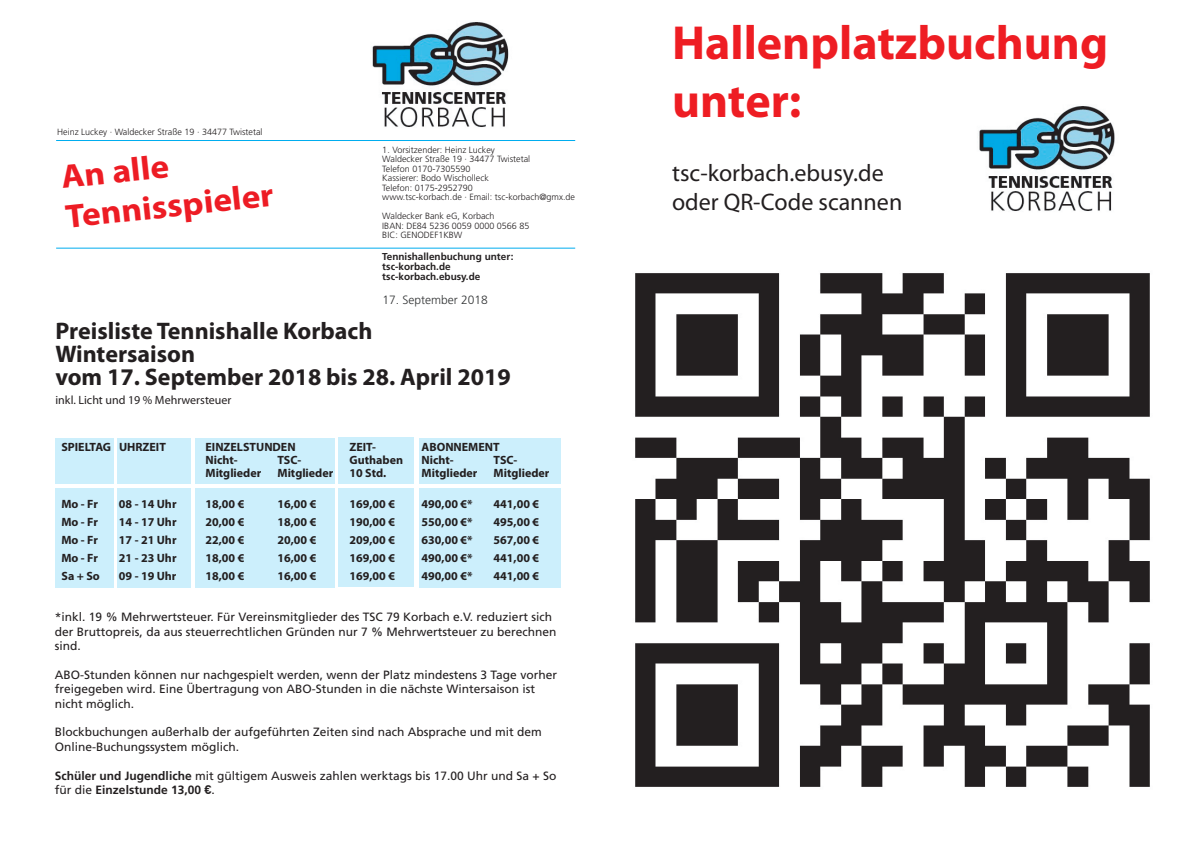
<style>
.page{position:relative;width:1191px;height:842px;background:#fff}
.page>*{position:absolute;margin:0;border:0;box-sizing:border-box;transform-origin:0 0}
.t1{font:700 48px/57.6px "Myriad Pro";color:#ee1d23}
.t2{font:700 33.3px/40px "Myriad Pro";color:#ed1c24;scale:1.06 1}
.t3{font:700 24px/23px "Myriad Pro";color:#231f20}
.t4{font:24px/28.8px "Myriad Pro";color:#231f20}
.t5{font:12px/14.4px "Frutiger";color:#231f20}
.t6{font:700 12px "Myriad Pro";color:#231f20}
.t7{font:12px "Myriad Pro";color:#231f20}
.t8{font:300 12px "Frutiger";color:#323435}
.t9{font:700 10px/10px "Frutiger";color:#231f20}
.t10{font:300 9px/9.5px "Frutiger";color:#231f20}
.s1{font-weight:700}
.s2{font-family:"Avant Garde IT Cby BT";font-weight:600}
</style>
<div class="page">
<div style="left:419px;top:438px;width:141px;height:149px;background:#cceffc"></div>
<div style="left:338px;top:438px;width:76px;height:149px;background:#cceffc"></div>
<div style="left:195px;top:439px;width:139px;height:149px;background:#cceffc"></div>
<div style="left:117px;top:438px;width:74px;height:150px;background:#cceffc"></div>
<div style="left:55px;top:438px;width:58px;height:150px;background:#cceffc"></div>
<img style="left:372px;top:22px;width:137px;height:105px">
<hr style="left:56px;top:140px;width:519px;height:1px;background:#00adef">
<hr style="left:56px;top:248px;width:519px;height:1px;background:#00adef">
<hr style="left:50px;top:484px;width:524px;height:4px;background:#fff">
<img style="left:978px;top:106px;width:137px;height:105px">
<img style="left:635px;top:273px;width:515px;height:514px">
<p class="t10" style="left:57px;top:127px;width:207px">Heinz Luckey · Waldecker Straße 19 · 34477 Twistetal</p>
<h2 class="t2" style="left:59px;top:156px;width:199px;rotate:-6deg">An alle<br>Tennisspieler</h2>
<p class="t10" style="left:382px;top:145px;width:194px">1. Vorsitzender: Heinz Luckey<br>Waldecker Straße 19 · 34477 Twistetal<br>Telefon 0170-7305590<br>Kassierer: Bodo Wischolleck<br>Telefon: 0175-2952790<br>www.tsc-korbach.de · Email: tsc-korbach@gmx.de</p>
<p class="t10" style="left:382px;top:211px;width:149px">Waldecker Bank eG, Korbach<br>IBAN: DE84 5236 0059 0000 0566 85<br>BIC: GENODEF1KBW</p>
<p class="t9" style="left:382px;top:251px;width:133px">Tennishallenbuchung unter: tsc-korbach.de tsc-korbach.ebusy.de</p>
<p class="t8" style="left:382px;top:293px;width:107px">17. September 2018</p>
<h3 class="t3" style="left:55px;top:319px;width:457px">Preisliste Tennishalle Korbach<br>Wintersaison<br>vom 17. September 2018 bis 28. April 2019</h3>
<p class="t7" style="left:55px;top:393px;width:177px">inkl. Licht und 19 % Mehrwersteuer</p>
<p class="t6" style="left:61px;top:439px;width:106px">SPIELTAG UHRZEIT</p>
<p class="t6" style="left:205px;top:439px;width:92px">EINZELSTUNDEN</p>
<p class="t6" style="left:349px;top:439px;width:28px">ZEIT-</p>
<p class="t6" style="left:421px;top:439px;width:80px">ABONNEMENT</p>
<p class="t6" style="left:205px;top:452px;width:34px">Nicht-</p>
<p class="t6" style="left:277px;top:452px;width:25px">TSC-</p>
<p class="t6" style="left:349px;top:452px;width:55px">Guthaben</p>
<p class="t6" style="left:421px;top:452px;width:34px">Nicht-</p>
<p class="t6" style="left:493px;top:452px;width:25px">TSC-</p>
<p class="t6" style="left:205px;top:465px;width:57px">Mitglieder</p>
<p class="t6" style="left:277px;top:465px;width:57px">Mitglieder</p>
<p class="t6" style="left:349px;top:465px;width:38px">10 Std.</p>
<p class="t6" style="left:421px;top:465px;width:57px">Mitglieder</p>
<p class="t6" style="left:493px;top:465px;width:57px">Mitglieder</p>
<p class="t6" style="left:61px;top:496px;width:38px">Mo - Fr</p>
<p class="t6" style="left:119px;top:496px;width:59px">08 - 14 Uhr</p>
<p class="t6" style="left:205px;top:496px;width:40px">18,00 €</p>
<p class="t6" style="left:277px;top:496px;width:40px">16,00 €</p>
<p class="t6" style="left:349px;top:496px;width:47px">169,00 €</p>
<p class="t6" style="left:421px;top:496px;width:52px">490,00 €*</p>
<p class="t6" style="left:493px;top:496px;width:47px">441,00 €</p>
<p class="t6" style="left:61px;top:514px;width:38px">Mo - Fr</p>
<p class="t6" style="left:119px;top:514px;width:59px">14 - 17 Uhr</p>
<p class="t6" style="left:205px;top:514px;width:40px">20,00 €</p>
<p class="t6" style="left:277px;top:514px;width:40px">18,00 €</p>
<p class="t6" style="left:349px;top:514px;width:47px">190,00 €</p>
<p class="t6" style="left:421px;top:514px;width:52px">550,00 €*</p>
<p class="t6" style="left:493px;top:514px;width:47px">495,00 €</p>
<p class="t6" style="left:61px;top:532px;width:38px">Mo - Fr</p>
<p class="t6" style="left:119px;top:532px;width:59px">17 - 21 Uhr</p>
<p class="t6" style="left:205px;top:532px;width:40px">22,00 €</p>
<p class="t6" style="left:277px;top:532px;width:40px">20,00 €</p>
<p class="t6" style="left:349px;top:532px;width:47px">209,00 €</p>
<p class="t6" style="left:421px;top:532px;width:52px">630,00 €*</p>
<p class="t6" style="left:493px;top:532px;width:47px">567,00 €</p>
<p class="t6" style="left:61px;top:550px;width:38px">Mo - Fr</p>
<p class="t6" style="left:119px;top:550px;width:59px">21 - 23 Uhr</p>
<p class="t6" style="left:205px;top:550px;width:40px">18,00 €</p>
<p class="t6" style="left:277px;top:550px;width:40px">16,00 €</p>
<p class="t6" style="left:349px;top:550px;width:47px">169,00 €</p>
<p class="t6" style="left:421px;top:550px;width:52px">490,00 €*</p>
<p class="t6" style="left:493px;top:550px;width:47px">441,00 €</p>
<p class="t6" style="left:61px;top:568px;width:40px">Sa + So</p>
<p class="t6" style="left:119px;top:568px;width:59px">09 - 19 Uhr</p>
<p class="t6" style="left:205px;top:568px;width:40px">18,00 €</p>
<p class="t6" style="left:277px;top:568px;width:40px">16,00 €</p>
<p class="t6" style="left:349px;top:568px;width:47px">169,00 €</p>
<p class="t6" style="left:421px;top:568px;width:52px">490,00 €*</p>
<p class="t6" style="left:493px;top:568px;width:47px">441,00 €</p>
<p class="t5" style="left:55px;top:610px;width:503px">*inkl. 19 % Mehrwertsteuer. Für Vereinsmitglieder des TSC 79 Korbach e.V. reduziert sich der Bruttopreis, da aus steuerrechtlichen Gründen nur 7 % Mehrwertsteuer zu berechnen sind.</p>
<p class="t5" style="left:55px;top:667px;width:503px">ABO-Stunden können nur nachgespielt werden, wenn der Platz mindestens 3 Tage vorher freigegeben wird. Eine Übertragung von ABO-Stunden in die nächste Wintersaison ist nicht möglich.</p>
<p class="t5" style="left:55px;top:725px;width:488px">Blockbuchungen außerhalb der aufgeführten Zeiten sind nach Absprache und mit dem<br>Online-Buchungssystem möglich.</p>
<p class="t5" style="left:55px;top:768px;width:503px"><span class="s1">Schüler und Jugendliche</span> mit gültigem Ausweis zahlen werktags bis 17.00 Uhr und Sa + So für die <span class="s1">Einzelstunde 13,00</span> <span class="s2">€</span>.</p>
<h1 class="t1" style="left:672px;top:13px;width:437px">Hallenplatzbuchung unter:</h1>
<h3 class="t4" style="left:672px;top:158px;width:232px">tsc-korbach.ebusy.de oder QR-Code scannen</h3>
</div>
